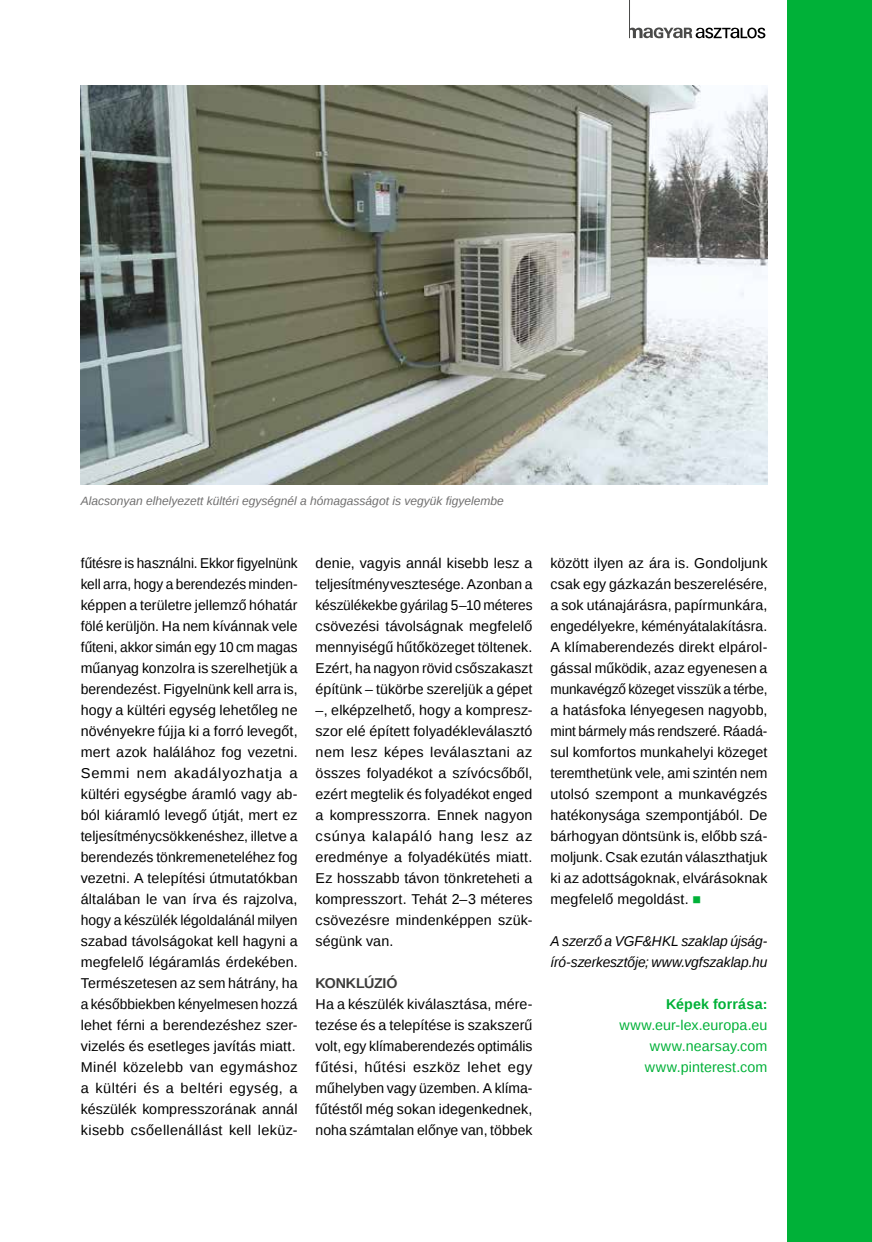
<style>
.page{position:relative;width:872px;height:1242px;background:#fff}
.page>*{position:absolute;margin:0;border:0;box-sizing:border-box;transform-origin:0 0}
.t1{font:14.25px/21px "Liberation Sans";letter-spacing:.005em;color:#000;text-align:justify}
.t2{font:14.25px/21px "Liberation Sans";letter-spacing:.005em;color:#000;scale:.96 1}
.t3{font:italic 14.25px/21px "Liberation Sans";letter-spacing:-.005em;color:#000}
.t4{font:14.25px/21px "Liberation Sans";letter-spacing:.01em;color:#00b138;text-align:right}
.t5{font:700 14.25px "Liberation Sans";letter-spacing:.01em;color:#00b138}
.t6{font:700 14.25px "Liberation Sans";letter-spacing:-.015em;color:#3c3c3b}
.t7{font:italic 12px "Liberation Sans";color:#706f6f}
.s1{color:#00b138}
</style>
<div class="page">
<div style="left:787px;top:0;width:85px;height:1242px;background:#00b138"></div>
<svg style="left:630px;top:27px;width:135px;height:11px"></svg>
<hr style="left:629px;top:0;width:1px;height:38px;background:#4a4a49">
<img style="left:81px;top:85px;width:686px;height:399px">
<p class="t7" style="left:81px;top:493px;width:424px">Alacsonyan elhelyezett kültéri egységnél a hómagasságot is vegyük figyelembe</p>
<p class="t2" style="left:81px;top:553px;width:227px">fűtésre is használni. Ekkor figyelnünk kell arra, hogy a berendezés minden&shy;képpen a területre jellemző hóhatár fölé kerüljön. Ha nem kívánnak vele fűteni, akkor simán egy 10 cm magas műanyag konzolra is szerelhetjük a berendezést. Figyelnünk kell arra is, hogy a kültéri egység lehetőleg ne növényekre fújja ki a forró levegőt, mert azok halálához fog vezetni.<br>Semmi nem akadályozhatja a kültéri egységbe áramló vagy ab&shy;ból kiáramló levegő útját, mert ez teljesítménycsökkenéshez, illetve a berendezés tönkremeneteléhez fog vezetni. A telepítési útmutatókban általában le van írva és rajzolva, hogy a készülék légoldalánál milyen szabad távolságokat kell hagyni a megfelelő légáramlás érdekében.<br>Természetesen az sem hátrány, ha a későbbiekben kényelmesen hozzá lehet férni a berendezéshez szer&shy;vizelés és esetleges javítás miatt.<br>Minél közelebb van egymáshoz a kültéri és a beltéri egység, a készülék kompresszorának annál kisebb csőellenállást kell leküz-</p>
<p class="t1" style="left:316px;top:553px;width:218px">denie, vagyis annál kisebb lesz a teljesítményvesztesége. Azonban a készülékekbe gyárilag 5–10 méteres csövezési távolságnak megfelelő mennyiségű hűtőközeget töltenek.<br>Ezért, ha nagyon rövid csőszakaszt építünk – tükörbe szereljük a gépet –, elképzelhető, hogy a kompres - szor elé épített folyadékleválasztó nem lesz képes leválasztani az összes folyadékot a szívócsőből, ezért megtelik és folyadékot enged a kompresszorra. Ennek nagyon csúnya kalapáló hang lesz az eredménye a folyadékütés miatt.<br>Ez hosszabb távon tönkreteheti a kompresszort. Tehát 2–3 méteres csövezésre mindenképpen szük&shy;ségünk van.</p>
<p class="t6" style="left:316px;top:973px;width:83px">KONKLÚZIÓ</p>
<p class="t1" style="left:316px;top:994px;width:218px">Ha a készülék kiválasztása, mére&shy;tezése és a telepítése is szakszerű volt, egy klímaberendezés optimális fűtési, hűtési eszköz lehet egy műhelyben vagy üzemben. A klíma&shy;fűtéstől még sokan idegenkednek, noha számtalan előnye van, többek</p>
<p class="t1" style="left:550px;top:553px;width:218px">között ilyen az ára is. Gondoljunk csak egy gázkazán beszerelésére, a sok utánajárásra, papírmunkára, engedélyekre, kéményátalakításra.<br>A klímaberendezés direkt elpárol&shy;gással működik, azaz egyenesen a munkavégző közeget visszük a térbe, a hatásfoka lényegesen nagyobb, mint bármely más rendszeré. Ráadá&shy;sul komfortos munkahelyi közeget teremthetünk vele, ami szintén nem utolsó szempont a munkavégzés hatékonysága szempontjából. De bárhogyan döntsünk is, előbb szá&shy;moljunk. Csak ezután választhatjuk ki az adottságoknak, elvárásoknak megfelelő megoldást. <span class="s1">■</span></p>
<p class="t3" style="left:550px;top:930px;width:218px">A szerző a VGF&amp;HKL szaklap újság&shy;író-szerkesztője; www.vgfszaklap.hu</p>
<p class="t5" style="left:666px;top:994px;width:103px">Képek forrása:</p>
<p class="t4" style="left:619px;top:1015px;width:149px">www.eur-lex.europa.eu www.nearsay.com www.pinterest.com</p>
</div>
